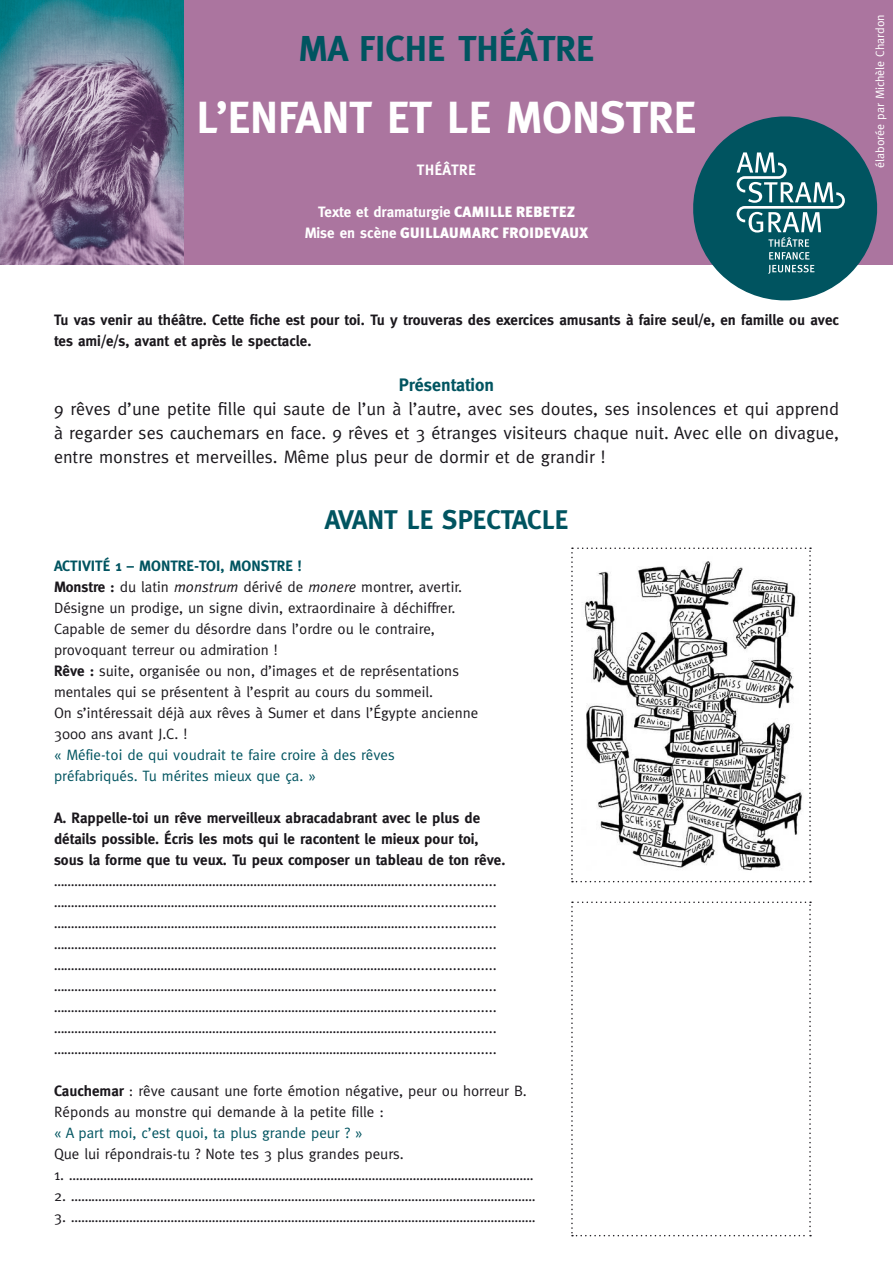
<style>
.page{position:relative;width:893px;height:1263px;background:#fff}
.page>*{position:absolute;margin:0;border:0;box-sizing:border-box;transform-origin:0 0}
.t1{font:700 45px "Meta";color:#fff}
.t2{font:700 36px "Meta";color:#005460}
.t3{font:700 27px "Meta";color:#005460}
.t4{font:18px/24px "Meta";color:#1a171c;text-align:justify}
.t5{font:700 18px "Meta";color:#005460}
.t6{font:15px "Meta";color:#1a171c}
.t7{font:700 15px/21px "Meta";color:#1a171c}
.t8{font:15px "Meta";color:#005460}
.t9{font:700 15px "Meta";color:#fff}
.t10{font:900 15px "Meta Plus";color:#fff}
.t11{font:700 15px "Meta";color:#005460}
.t12{font:15px "Meta Plus Bold Caps";color:#fff}
.t13{font:12px "Meta";color:#fff}
.s1{font-family:"Meta Plus";font-weight:900}
.s2{font-family:"Meta";font-weight:700}
.s3{font-weight:700}
.s4{font-family:"Meta Plus Normal";font-style:italic}
</style>
<div class="page">
<div style="left:0;top:0;width:893px;height:264px;background:#ab759f"></div>
<svg style="left:684px;top:116px;width:202px;height:185px"></svg>
<img style="left:0;top:0;width:183px;height:264px">
<svg style="left:571px;top:547px;width:240px;height:335px"></svg>
<svg style="left:571px;top:901px;width:240px;height:335px"></svg>
<p class="t2" style="left:299px;top:28px;width:297px">MA FICHE THÉÂTRE</p>
<p class="t1" style="left:197px;top:92px;width:501px">L’ENFANT ET LE MONSTRE</p>
<p class="t12" style="left:417px;top:161px;width:61px">THÉÂTRE</p>
<p class="t9" style="left:318px;top:203px;width:258px">Texte et dramaturgie <span class="s1">CAMILLE REBETEZ</span></p>
<p class="t10" style="left:305px;top:224px;width:285px"><span class="s2">Mise en scène</span> GUILLAUMARC FROIDEVAUX</p>
<p class="t7" style="left:54px;top:309px;width:786px">Tu vas venir au théâtre. Cette fiche est pour toi. Tu y trouveras des exercices amusants à faire seul/e, en famille ou avec tes ami/e/s, avant et après le spectacle.</p>
<p class="t5" style="left:399px;top:374px;width:97px">Présentation</p>
<p class="t4" style="left:54px;top:396px;width:786px">9 rêves d’une petite fille qui saute de l’un à l’autre, avec ses doutes, ses insolences et qui apprend à regarder ses cauchemars en face. 9 rêves et 3 étranges visiteurs chaque nuit. Avec elle on divague, entre monstres et merveilles. Même plus peur de dormir et de grandir !</p>
<p class="t3" style="left:325px;top:504px;width:245px">AVANT LE SPECTACLE</p>
<p class="t11" style="left:54px;top:557px;width:249px">ACTIVITÉ 1 – MONTRE-TOI, MONSTRE !</p>
<p class="t6" style="left:54px;top:578px;width:410px"><span class="s3">Monstre :</span> du latin <span class="s4">monstrum</span> dérivé de <span class="s4">monere</span> montrer, avertir.</p>
<p class="t6" style="left:54px;top:599px;width:403px">Désigne un prodige, un signe divin, extraordinaire à déchiffrer.</p>
<p class="t6" style="left:54px;top:620px;width:382px">Capable de semer du désordre dans l’ordre ou le contraire,</p>
<p class="t6" style="left:54px;top:641px;width:225px">provoquant terreur ou admiration !</p>
<p class="t6" style="left:54px;top:662px;width:407px"><span class="s3">Rêve :</span> suite, organisée ou non, d’images et de représentations</p>
<p class="t6" style="left:54px;top:683px;width:381px">mentales qui se présentent à l’esprit au cours du sommeil.</p>
<p class="t6" style="left:54px;top:704px;width:426px">On s’intéressait déjà aux rêves à Sumer et dans l’Égypte ancienne</p>
<p class="t6" style="left:54px;top:725px;width:135px">3000 ans avant J.C. !</p>
<p class="t8" style="left:54px;top:746px;width:342px">« Méfie-toi de qui voudrait te faire croire à des rêves</p>
<p class="t8" style="left:54px;top:767px;width:263px">préfabriqués. Tu mérites mieux que ça. »</p>
<p class="t7" style="left:54px;top:807px;width:428px">A. Rappelle-toi un rêve merveilleux abracadabrant avec le plus de</p>
<p class="t7" style="left:54px;top:828px;width:426px">détails possible. Écris les mots qui le racontent le mieux pour toi,</p>
<p class="t7" style="left:54px;top:849px;width:453px">sous la forme que tu veux. Tu peux composer un tableau de ton rêve.</p>
<p class="t6" style="left:54px;top:872px;width:444px">………………………………………………………………………………………….......................</p>
<p class="t6" style="left:54px;top:893px;width:444px">………………………………………………………………………………………….......................</p>
<p class="t6" style="left:54px;top:914px;width:444px">………………………………………………………………………………………….......................</p>
<p class="t6" style="left:54px;top:935px;width:444px">………………………………………………………………………………………….......................</p>
<p class="t6" style="left:54px;top:956px;width:444px">………………………………………………………………………………………….......................</p>
<p class="t6" style="left:54px;top:977px;width:444px">………………………………………………………………………………………….......................</p>
<p class="t6" style="left:54px;top:998px;width:444px">………………………………………………………………………………………….......................</p>
<p class="t6" style="left:54px;top:1019px;width:444px">………………………………………………………………………………………….......................</p>
<p class="t6" style="left:54px;top:1040px;width:444px">………………………………………………………………………………………….......................</p>
<p class="t6" style="left:54px;top:1082px;width:474px"><span class="s3">Cauchemar</span> : rêve causant une forte émotion négative, peur ou horreur B.</p>
<p class="t6" style="left:54px;top:1103px;width:331px">Réponds au monstre qui demande à la petite fille :</p>
<p class="t8" style="left:54px;top:1124px;width:310px">« A part moi, c’est quoi, ta plus grande peur ? »</p>
<p class="t6" style="left:54px;top:1145px;width:351px">Que lui répondrais-tu ? Note tes 3 plus grandes peurs.</p>
<p class="t6" style="left:54px;top:1166px;width:481px">1. ………………………………………………………………………………………………………………………</p>
<p class="t6" style="left:54px;top:1187px;width:483px">2. ………………………………………………………………………………………………………………………</p>
<p class="t6" style="left:54px;top:1208px;width:483px">3. ………………………………………………………………………………………………………………………</p>
<p class="t13" style="left:873px;top:168px;width:155px;rotate:-90deg">élaborée par Michèle Chardon</p>
</div>
